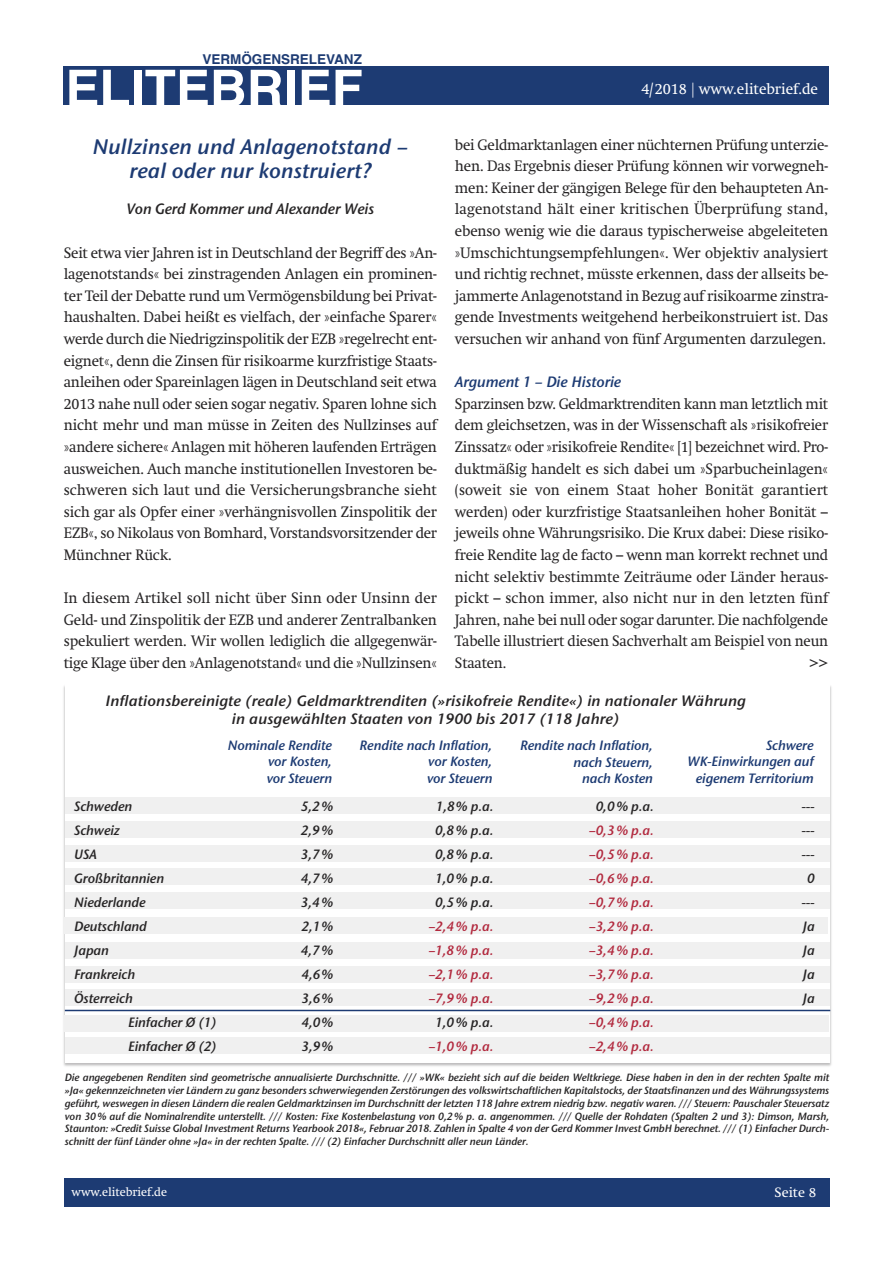
<style>
.page{position:relative;width:893px;height:1263px;background:#fff}
.page>*{position:absolute;margin:0;border:0;box-sizing:border-box;transform-origin:0 0}
.t1{font:700 51px "Helvetica";color:#fff}
.t2{font:21px/24px "Stone Sans Sem ITCTT Semi Ita";letter-spacing:.005em;color:#1d3b73;text-align:center}
.t3{font:15px/21.6px "Swift";letter-spacing:-.01em;color:#272526;text-align:justify;scale:.96 1}
.t4{font:15px/18px "Stone Sans Sem ITCTT Semi Ita";letter-spacing:.005em;color:#272526;text-align:center}
.t5{font:15px "Swift";color:#fff}
.t6{font:15px "Stone Sans Sem ITCTT Semi Ita";letter-spacing:-.01em;color:#1d3b73}
.t7{font:13.5px/24px "Stone Sans Sem ITCTT Semi Ita";letter-spacing:-.01em;color:#272526}
.t8{font:13.5px/16.5px "Stone Sans Sem ITCTT Semi Ita";letter-spacing:-.01em;color:#1d3b73;text-align:justify}
.t9{font:13.5px/24px "Stone Sans Sem ITCTT Semi Ita";color:#b2293e;text-align:justify}
.t10{font:700 13.5px "Helvetica";color:#1d3b73}
.t11{font:13.5px "Swift";color:#fff}
.t12{font:12px "Swift";color:#fff}
.t13{font:10.5px/12.8px "Stone Sans Sem ITCTT Semi Ita";letter-spacing:-.01em;color:#272526;text-align:justify}
</style>
<div class="page">
<div style="left:64px;top:1178px;width:765px;height:29px;background:#1d3b73"></div>
<div style="left:64px;top:66px;width:765px;height:38px;background:#1d3b73"></div>
<div style="left:65px;top:798px;width:764px;height:16px;background:#f0f0f0"></div>
<div style="left:65px;top:821px;width:764px;height:16px;background:#f0f0f0"></div>
<div style="left:65px;top:845px;width:764px;height:16px;background:#f0f0f0"></div>
<div style="left:65px;top:869px;width:764px;height:16px;background:#f0f0f0"></div>
<div style="left:65px;top:893px;width:764px;height:16px;background:#f0f0f0"></div>
<div style="left:64px;top:917px;width:764px;height:17px;background:#f0f0f0"></div>
<div style="left:65px;top:942px;width:764px;height:16px;background:#f0f0f0"></div>
<div style="left:65px;top:966px;width:764px;height:16px;background:#f0f0f0"></div>
<div style="left:65px;top:990px;width:764px;height:16px;background:#f0f0f0"></div>
<div style="left:64px;top:1015px;width:765px;height:16px;background:#f0f0f0"></div>
<div style="left:65px;top:1037px;width:764px;height:17px;background:#f0f0f0"></div>
<hr style="left:65px;top:1010px;width:765px;height:1px;background:#1d3b73">
<p class="t10" style="left:202px;top:51px;width:161px">VERMÖGENSRELEVANZ</p>
<h1 class="t1" style="left:65px;top:59px;width:299px">ELITEBRIEF</h1>
<h2 class="t2" style="left:93px;top:134px;width:316px">Nullzinsen und Anlagenotstand – real oder nur konstruiert?</h2>
<p class="t4" style="left:126px;top:199px;width:249px">Von Gerd Kommer und Alexander Weis</p>
<p class="t3" style="left:64px;top:243px;width:390px">Seit etwa vier Jahren ist in Deutschland der Begriff des »An&shy;lagenotstands« bei zinstragenden Anlagen ein prominen&shy;ter Teil der Debatte rund um Vermögensbildung bei Privat&shy;haushalten. Dabei heißt es vielfach, der »einfache Sparer« werde durch die Niedrigzinspolitik der EZB »regelrecht ent&shy;eignet«, denn die Zinsen für risikoarme kurzfristige Staats&shy;anleihen oder Spareinlagen lägen in Deutschland seit etwa 2013 nahe null oder seien sogar negativ. Sparen lohne sich nicht mehr und man müsse in Zeiten des Nullzinses auf »andere sichere« Anlagen mit höheren laufenden Erträgen ausweichen. Auch manche institutionellen Investoren be&shy;schweren sich laut und die Versicherungsbranche sieht sich gar als Opfer einer »verhängnisvollen Zinspolitik der EZB«, so Nikolaus von Bomhard, Vorstandsvorsitzender der Münchner Rück.</p>
<p class="t3" style="left:64px;top:588px;width:390px">In diesem Artikel soll nicht über Sinn oder Unsinn der Geld- und Zinspolitik der EZB und anderer Zentralbanken spekuliert werden. Wir wollen lediglich die allgegenwär&shy;tige Klage über den »Anlagenotstand« und die »Nullzinsen«</p>
<p class="t5" style="left:641px;top:83px;width:178px">4/2018 | www.elitebrief.de</p>
<p class="t3" style="left:455px;top:135px;width:390px">bei Geldmarktanlagen einer nüchternen Prüfung unterzie&shy;hen. Das Ergebnis dieser Prüfung können wir vorwegneh&shy;men: Keiner der gängigen Belege für den behaupteten An&shy;lagenotstand hält einer kritischen Überprüfung stand, ebenso wenig wie die daraus typischerweise abgeleiteten »Umschichtungsempfehlungen«. Wer objektiv analysiert und richtig rechnet, müsste erkennen, dass der allseits be&shy;jammerte Anlagenotstand in Bezug auf risikoarme zinstra&shy;gende Investments weitgehend herbeikonstruiert ist. Das versuchen wir anhand von fünf Argumenten darzulegen.</p>
<p class="t6" style="left:455px;top:370px;width:168px">Argument 1 – Die Historie</p>
<p class="t3" style="left:455px;top:394px;width:390px">Sparzinsen bzw. Geldmarktrenditen kann man letztlich mit dem gleichsetzen, was in der Wissenschaft als »risikofreier Zinssatz« oder »risikofreie Rendite« [1] bezeichnet wird. Pro&shy;duktmäßig handelt es sich dabei um »Sparbucheinlagen« (soweit sie von einem Staat hoher Bonität garantiert werden) oder kurzfristige Staatsanleihen hoher Bonität – jeweils ohne Währungsrisiko. Die Krux dabei: Diese risiko&shy;freie Rendite lag de facto – wenn man korrekt rechnet und nicht selektiv bestimmte Zeiträume oder Länder heraus&shy;pickt – schon immer, also nicht nur in den letzten fünf Jahren, nahe bei null oder sogar darunter. Die nachfolgende Tabelle illustriert diesen Sachverhalt am Beispiel von neun Staaten.</p>
<p class="t3" style="left:809px;top:653px;width:21px">&gt;&gt;</p>
<p class="t4" style="left:106px;top:691px;width:642px">Inflationsbereinigte (reale) Geldmarktrenditen (»risikofreie Rendite«) in nationaler Währung in ausgewählten Staaten von 1900 bis 2017 (118 Jahre)</p>
<p class="t7" style="left:74px;top:793px;width:91px">Schweden<br>Schweiz<br>USA<br>Großbritannien<br>Niederlande<br>Deutschland<br>Japan<br>Frankreich<br>Österreich</p>
<p class="t7" style="left:128px;top:1009px;width:90px">Einfacher Ø (1)<br>Einfacher Ø (2)</p>
<p class="t8" style="left:267px;top:736px;width:67px;text-indent:-39px">Nominale Rendite vor Kosten, vor Steuern</p>
<p class="t8" style="left:427px;top:736px;width:67px;text-indent:-67px">Rendite nach Inflation, vor Kosten, vor Steuern</p>
<p class="t8" style="left:520px;top:737px;width:134px;text-align:right">Rendite nach Inflation, nach Steuern,<br>nach Kosten</p>
<p class="t8" style="left:688px;top:736px;width:128px;text-align:right">Schwere<br>WK-Einwirkungen auf eigenem Territorium</p>
<p class="t7" style="left:301px;top:793px;width:34px;text-align:justify">5,2% 2,9% 3,7% 4,7% 3,4% 2,1% 4,7% 4,6% 3,6% 4,0% 3,9%</p>
<p class="t7" style="left:435px;top:793px;width:60px;text-align:justify">1,8% p.a.<br>0,8% p.a.<br>0,8% p.a.<br>1,0% p.a.<br>0,5% p.a.</p>
<p class="t9" style="left:428px;top:913px;width:67px">–2,4% p.a. –1,8% p.a. –2,1% p.a. –7,9% p.a.</p>
<p class="t7" style="left:435px;top:1009px;width:60px">1,0% p.a.</p>
<p class="t9" style="left:428px;top:1033px;width:67px">–1,0% p.a.</p>
<p class="t7" style="left:596px;top:793px;width:60px">0,0% p.a.</p>
<p class="t9" style="left:589px;top:817px;width:67px">–0,3% p.a. –0,5% p.a. –0,6% p.a. –0,7% p.a. –3,2% p.a. –3,4% p.a. –3,7% p.a. –9,2% p.a. –0,4% p.a. –2,4% p.a.</p>
<p class="t7" style="left:801px;top:793px;width:15px;text-align:center">--- --- ---<br>0 ---<br>Ja<br>Ja<br>Ja<br>Ja</p>
<p class="t13" style="left:65px;top:1071px;width:766px">Die angegebenen Renditen sind geometrische annualisierte Durchschnitte. /// »WK« bezieht sich auf die beiden Weltkriege. Diese haben in den in der rechten Spalte mit »Ja« gekennzeichneten vier Ländern zu ganz besonders schwerwiegenden Zerstörungen des volkswirtschaftlichen Kapitalstocks, der Staatsfinanzen und des Währungssystems geführt, weswegen in diesen Ländern die realen Geldmarktzinsen im Durchschnitt der letzten 118 Jahre extrem niedrig bzw. negativ waren. /// Steuern: Pauschaler Steuersatz von 30% auf die Nominalrendite unterstellt. /// Kosten: Fixe Kostenbelastung von 0,2% p. a. angenommen. /// Quelle der Rohdaten (Spalten 2 und 3): Dimson, Marsh, Staunton: »Credit Suisse Global Investment Returns Yearbook 2018«, Februar 2018. Zahlen in Spalte 4 von der Gerd Kommer Invest GmbH berechnet. /// (1) Einfacher Durch&shy;schnitt der fünf Länder ohne »Ja« in der rechten Spalte. /// (2) Einfacher Durchschnitt aller neun Länder.</p>
<p class="t12" style="left:72px;top:1187px;width:97px">www.elitebrief.de</p>
<p class="t11" style="left:775px;top:1187px;width:43px">Seite 8</p>
</div>
